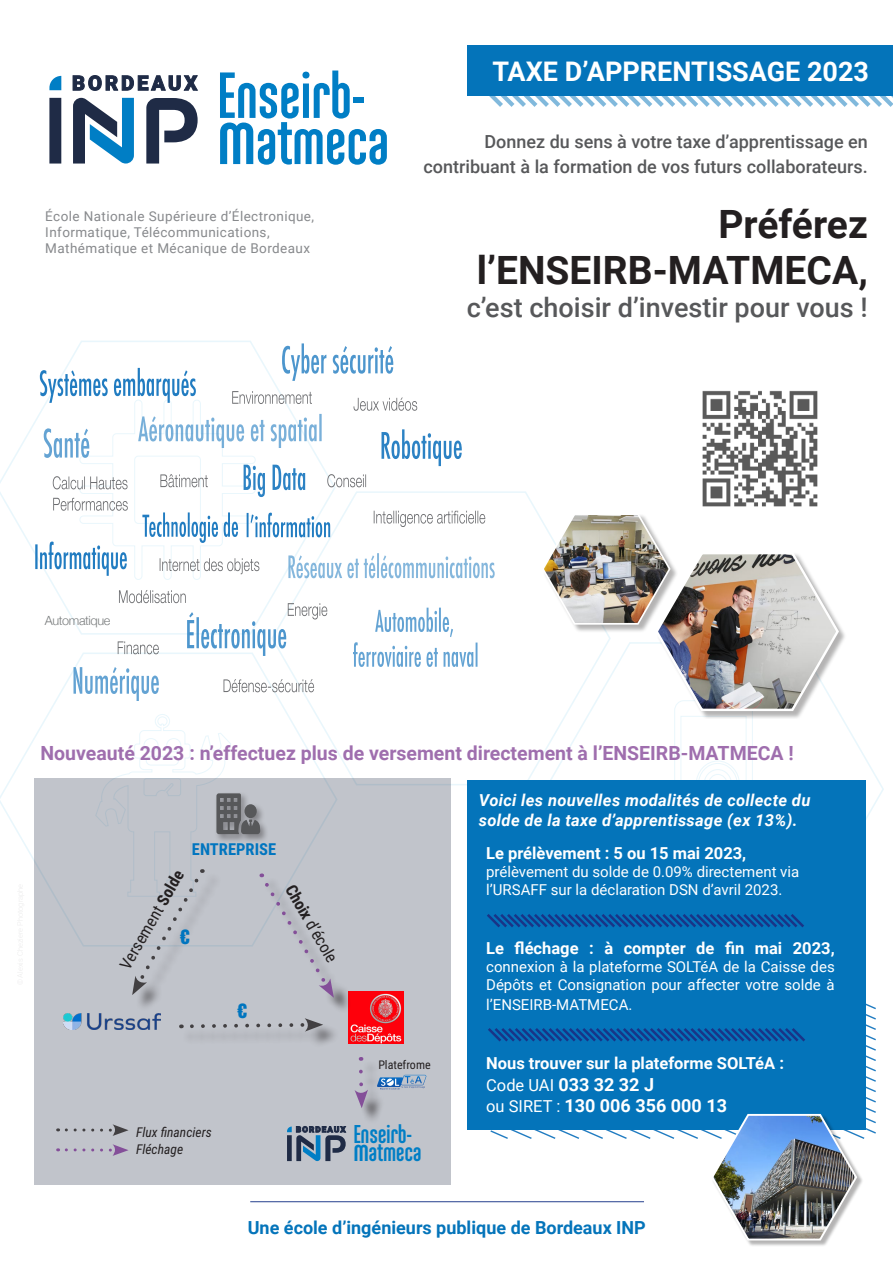
<style>
.page{position:relative;width:893px;height:1263px;background:#fff}
.page>*{position:absolute;margin:0;border:0;box-sizing:border-box;transform-origin:0 0}
.t1{font:700 64.95px/46.2px "Ando";letter-spacing:-.015em;color:#007ec5}
.t2{font:700 39px "Roboto";color:#231f20}
.t3{font:500 27px "Roboto";color:#57585a}
.t4{font:700 27px "Roboto";color:#fff}
.t5{font:700 25.5px/18.1px "Ando";letter-spacing:-.015em;color:#007ec5}
.t6{font:700 19.5px "Roboto";color:#9f6eae}
.t7{font:500 18px "Roboto";color:#57585a}
.t8{font:700 18px "Roboto";color:#0474ba}
.t9{font:700 18px "Roboto";color:#fff}
.t10{font:18px "Impact";color:#0075bf}
.t11{font:700 16.5px "Roboto";color:#fff}
.t12{font:italic 700 16.5px/19.8px "Roboto";letter-spacing:.02em;color:#fff}
.t13{font:16.5px "Roboto Condensed";color:#231f20}
.t14{font:700 16.5px "Roboto Condensed";color:#0075bf}
.t15{font:15px/18px "Roboto";color:#fff}
.t16{font:13.5px "Roboto";letter-spacing:.03em;color:#87898c}
.t17{font:italic 13.5px "Roboto Condensed";color:#231f20}
.t18{font:300 12.6px "Helvetica Neue";letter-spacing:-.03em;color:#797c7d}
.t19{font:12px "Roboto Condensed";color:#231f20}
.s1{font-size:76.95px}
.s2{font-weight:700}
.s3{font-size:30.3px}
.s4{font-weight:400;font-size:16.5px}
</style>
<div class="page">
<svg style="left:0;top:341px;width:328px;height:294px"></svg>
<svg style="left:0;top:651px;width:338px;height:210px"></svg>
<svg style="left:489px;top:96px;width:404px;height:11px"></svg>
<hr style="left:250px;top:1201px;width:394px;height:1px;background:#253f8e">
<svg style="left:489px;top:1003px;width:387px;height:136px"></svg>
<div style="left:468px;top:45px;width:425px;height:51px;background:#0474ba"></div>
<svg style="left:224px;top:679px;width:90px;height:13px"></svg>
<svg style="left:353px;top:608px;width:124px;height:59px"></svg>
<svg style="left:73px;top:667px;width:86px;height:34px"></svg>
<svg style="left:118px;top:590px;width:209px;height:66px"></svg>
<svg style="left:35px;top:343px;width:460px;height:237px"></svg>
<div style="left:34px;top:778px;width:417px;height:407px;background:#c1c4cb"></div>
<div style="left:468px;top:780px;width:398px;height:349px;background:#0474ba"></div>
<svg style="left:487px;top:914px;width:317px;height:14px"></svg>
<svg style="left:488px;top:1028px;width:317px;height:14px"></svg>
<svg style="left:287px;top:1126px;width:59px;height:35px"></svg>
<img style="left:348px;top:992px;width:56px;height:51px">
<img style="left:63px;top:1013px;width:97px;height:16px">
<div style="left:135px;top:872px;width:87px;height:140px;background:#231f20;opacity:.75"></div>
<div style="left:262px;top:877px;width:90px;height:138px;background:#231f20;opacity:.75"></div>
<svg style="left:94px;top:713px;width:240px;height:285px"></svg>
<div style="left:182px;top:1021px;width:158px;height:28px;background:#231f20;opacity:.75"></div>
<svg style="left:188px;top:1018px;width:135px;height:14px"></svg>
<div style="left:358px;top:1060px;width:28px;height:65px;background:#231f20;opacity:.75"></div>
<svg style="left:355px;top:1071px;width:13px;height:37px"></svg>
<svg style="left:377px;top:1075px;width:50px;height:15px"></svg>
<svg style="left:66px;top:1124px;width:63px;height:12px"></svg>
<svg style="left:66px;top:1144px;width:63px;height:12px"></svg>
<svg style="left:146px;top:98px;width:52px;height:66px"></svg>
<div style="left:49px;top:98px;width:12px;height:66px;background:#1f2b46"></div>
<svg style="left:49px;top:76px;width:12px;height:14px"></svg>
<svg style="left:73px;top:98px;width:61px;height:66px"></svg>
<svg style="left:73px;top:75px;width:125px;height:16px"></svg>
<img style="left:702px;top:390px;width:115px;height:117px">
<div style="left:712px;top:1114px;width:151px;height:133px;background:#040000;opacity:.3"></div>
<img style="left:710px;top:1113px;width:148px;height:128px">
<div style="left:656px;top:552px;width:191px;height:167px;background:#040000;opacity:.3"></div>
<img style="left:541px;top:515px;width:299px;height:265px">
<p class="t1" style="left:217px;top:73px;width:174px">Enseirb&shy;<span class="s1">m</span>atmeca</p>
<p class="t16" style="left:45px;top:207px;width:270px">École Nationale Supérieure d’Électronique,</p>
<p class="t16" style="left:45px;top:223px;width:226px">Informatique, Télécommunications,</p>
<p class="t16" style="left:45px;top:239px;width:266px">Mathématique et Mécanique de Bordeaux</p>
<p class="t4" style="left:492px;top:52px;width:378px">TAXE D’APPRENTISSAGE 2023</p>
<p class="t7" style="left:485px;top:129px;width:385px">Donnez du sens à votre taxe d’apprentissage en</p>
<p class="t7" style="left:423px;top:154px;width:446px">contribuant à la formation de vos futurs collaborateurs.</p>
<p class="t2" style="left:718px;top:196px;width:151px">Préférez</p>
<p class="t2" style="left:477px;top:243px;width:392px">l’ENSEIRB-MATMECA,</p>
<p class="t3" style="left:467px;top:288px;width:402px">c’est choisir d’investir pour vous !</p>
<p class="t18" style="left:45px;top:610px;width:67px">Automatique</p>
<p class="t6" style="left:40px;top:739px;width:755px">Nouveauté 2023 : n’effectuez plus de versement directement à l’ENSEIRB-MATMECA !</p>
<p class="t14" style="left:192px;top:837px;width:86px">ENTREPRISE</p>
<p class="t13" style="left:114px;top:962px;width:113px;rotate:-60deg">Versement <span class="s2">Solde</span></p>
<p class="t10" style="left:181px;top:923px;width:11px">€</p>
<p class="t13" style="left:300px;top:880px;width:89px;rotate:60deg"><span class="s2">Choix</span> d’école</p>
<p class="t10" style="left:238px;top:997px;width:11px">€</p>
<p class="t19" style="left:378px;top:1056px;width:54px">Platefrome</p>
<p class="t17" style="left:136px;top:1123px;width:77px">Flux financiers</p>
<p class="t17" style="left:136px;top:1140px;width:49px">Fléchage</p>
<p class="t5" style="left:353px;top:1125px;width:70px">Enseirb&shy;<span class="s3">m</span>atmeca</p>
<p class="t12" style="left:479px;top:790px;width:333px">Voici les nouvelles modalités de collecte du solde de la taxe d’apprentissage (ex 13%).</p>
<p class="t11" style="left:486px;top:841px;width:262px">Le prélèvement : 5 ou 15 mai 2023,</p>
<p class="t15" style="left:486px;top:862px;width:315px">prélèvement du solde de 0.09% directement via l’URSAFF sur la déclaration DSN d’avril 2023.</p>
<p class="t11" style="left:486px;top:937px;width:350px">Le fléchage : à compter de fin mai 2023,</p>
<p class="t15" style="left:486px;top:957px;width:350px">connexion à la plateforme SOLTéA de la Caisse des<br>Dépôts et Consignation pour affecter votre solde à</p>
<p class="t15" style="left:486px;top:995px;width:148px">l’ENSEIRB-MATMECA.</p>
<p class="t11" style="left:486px;top:1052px;width:299px">Nous trouver sur la plateforme SOLTéA :</p>
<p class="t9" style="left:486px;top:1072px;width:169px"><span class="s4">Code UAI</span> 033 32 32 J</p>
<p class="t9" style="left:486px;top:1093px;width:242px"><span class="s4">ou SIRET :</span> 130 006 356 000 13</p>
<p class="t8" style="left:248px;top:1214px;width:400px">Une école d’ingénieurs publique de Bordeaux INP</p>
</div>
